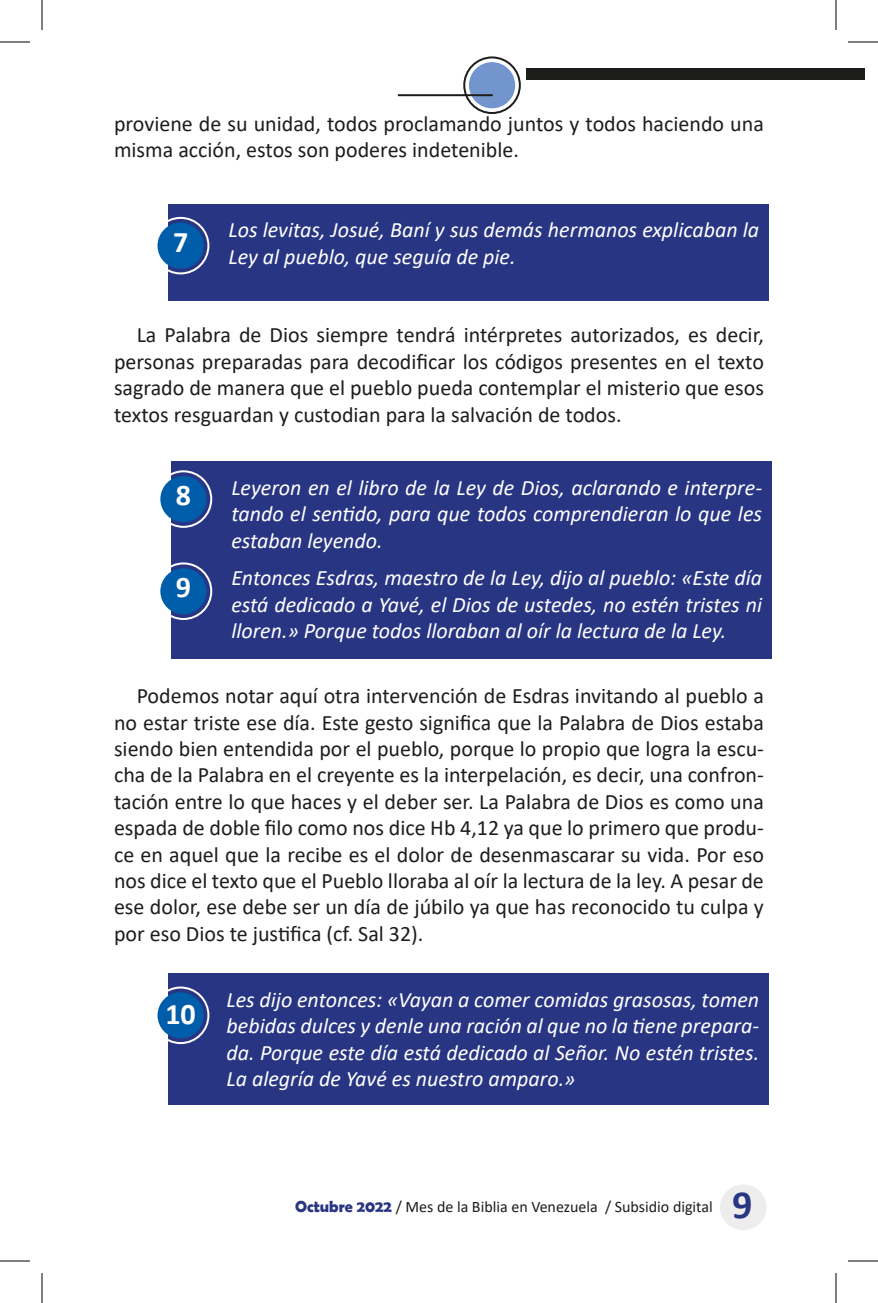
<style>
.page{position:relative;width:878px;height:1303px;background:#fff}
.page>*{position:absolute;margin:0;border:0;box-sizing:border-box;transform-origin:0 0}
.t1{font:700 40px "Calibri";color:#283583}
.t2{font:700 30px "Calibri";color:#fff}
.t3{font:22px/26.4px "Calibri";color:#1d1d1b;text-align:justify}
.t4{font:italic 22px/26.4px "Calibri";color:#fff;text-align:justify}
.t5{font:16px "Calibri";color:#1d1d1b}
.s1{font-family:"Berlin Sans FB Demi";font-weight:700;color:#283583}
</style>
<div class="page">
<div style="left:720px;top:1184px;width:46px;height:46px;background:#ededed;border-radius:50%"></div>
<div style="left:463px;top:56px;width:58px;height:58px;border:2px solid #1d1d1b;border-radius:50%"></div>
<div style="left:469px;top:62px;width:46px;height:46px;background:#7295ce;border-radius:50%"></div>
<hr style="left:398px;top:94px;width:95px;height:2px;background:#1d1d1b">
<div style="left:526px;top:68px;width:338px;height:11px;background:#1d1d1b"></div>
<div style="left:169px;top:204px;width:600px;height:96px;background:#283583"></div>
<div style="left:152px;top:217px;width:57px;height:57px;border:2px solid #fff;border-radius:50%"></div>
<div style="left:157px;top:223px;width:47px;height:46px;background:#005da9;border-radius:50%"></div>
<div style="left:172px;top:461px;width:600px;height:198px;background:#283583"></div>
<div style="left:155px;top:470px;width:57px;height:58px;border:2px solid #fff;border-radius:50%"></div>
<div style="left:160px;top:476px;width:47px;height:46px;background:#005da9;border-radius:50%"></div>
<div style="left:155px;top:562px;width:57px;height:58px;border:2px solid #fff;border-radius:50%"></div>
<div style="left:160px;top:568px;width:47px;height:46px;background:#005da9;border-radius:50%"></div>
<div style="left:169px;top:974px;width:600px;height:131px;background:#283583"></div>
<div style="left:152px;top:986px;width:57px;height:58px;border:2px solid #fff;border-radius:50%"></div>
<div style="left:157px;top:992px;width:47px;height:46px;background:#005da9;border-radius:50%"></div>
<hr style="left:0;top:42px;width:30px;height:1px;background:#000">
<hr style="left:848px;top:42px;width:30px;height:1px;background:#000">
<hr style="left:0;top:1261px;width:30px;height:1px;background:#000">
<hr style="left:848px;top:1261px;width:30px;height:1px;background:#000">
<hr style="left:42px;top:0;width:1px;height:30px;background:#000">
<hr style="left:42px;top:1273px;width:1px;height:30px;background:#000">
<hr style="left:835px;top:0;width:1px;height:30px;background:#000">
<hr style="left:835px;top:1273px;width:1px;height:30px;background:#000">
<p class="t3" style="left:114px;top:109px;width:651px">proviene de su unidad, todos proclamando juntos y todos haciendo una misma acción, estos son poderes indetenible.</p>
<p class="t2" style="left:173px;top:220px;width:17px">7</p>
<p class="t4" style="left:228px;top:216px;width:532px">Los levitas, Josué, Baní y sus demás hermanos explicaban la<br>Ley al pueblo, que seguía de pie.</p>
<p class="t3" style="left:114px;top:321px;width:651px;text-indent:23px">La Palabra de Dios siempre tendrá intérpretes autorizados, es decir, personas preparadas para decodificar los códigos presentes en el texto sagrado de manera que el pueblo pueda contemplar el misterio que esos textos resguardan y custodian para la salvación de todos.</p>
<p class="t2" style="left:176px;top:474px;width:17px">8</p>
<p class="t2" style="left:176px;top:566px;width:17px">9</p>
<p class="t4" style="left:231px;top:473px;width:532px">Leyeron en el libro de la Ley de Dios, aclarando e interpre&shy;tando el sentido, para que todos comprendieran lo que les estaban leyendo.</p>
<p class="t4" style="left:231px;top:564px;width:532px">Entonces Esdras, maestro de la Ley, dijo al pueblo: «Este día está dedicado a Yavé, el Dios de ustedes, no estén tristes ni lloren.» Porque todos lloraban al oír la lectura de la Ley.</p>
<p class="t3" style="left:114px;top:682px;width:651px;text-indent:23px">Podemos notar aquí otra intervención de Esdras invitando al pueblo a no estar triste ese día. Este gesto significa que la Palabra de Dios estaba siendo bien entendida por el pueblo, porque lo propio que logra la escu&shy;cha de la Palabra en el creyente es la interpelación, es decir, una confron&shy;tación entre lo que haces y el deber ser. La Palabra de Dios es como una espada de doble filo como nos dice Hb 4,12 ya que lo primero que produ&shy;ce en aquel que la recibe es el dolor de desenmascarar su vida. Por eso nos dice el texto que el Pueblo lloraba al oír la lectura de la ley. A pesar de ese dolor, ese debe ser un día de júbilo ya que has reconocido tu culpa y por eso Dios te justifica (cf. Sal 32).</p>
<p class="t2" style="left:165px;top:993px;width:32px">10</p>
<p class="t4" style="left:226px;top:985px;width:534px">Les dijo entonces: «Vayan a comer comidas grasosas, tomen bebidas dulces y denle una ración al que no la tiene prepara&shy;da. Porque este día está dedicado al Señor. No estén tristes.<br>La alegría de Yavé es nuestro amparo.»</p>
<p class="t5" style="left:295px;top:1196px;width:419px"><span class="s1">Octubre 2022</span> / Mes de la Biblia en Venezuela / Subsidio digital</p>
<h1 class="t1" style="left:732px;top:1176px;width:22px">9</h1>
</div>
